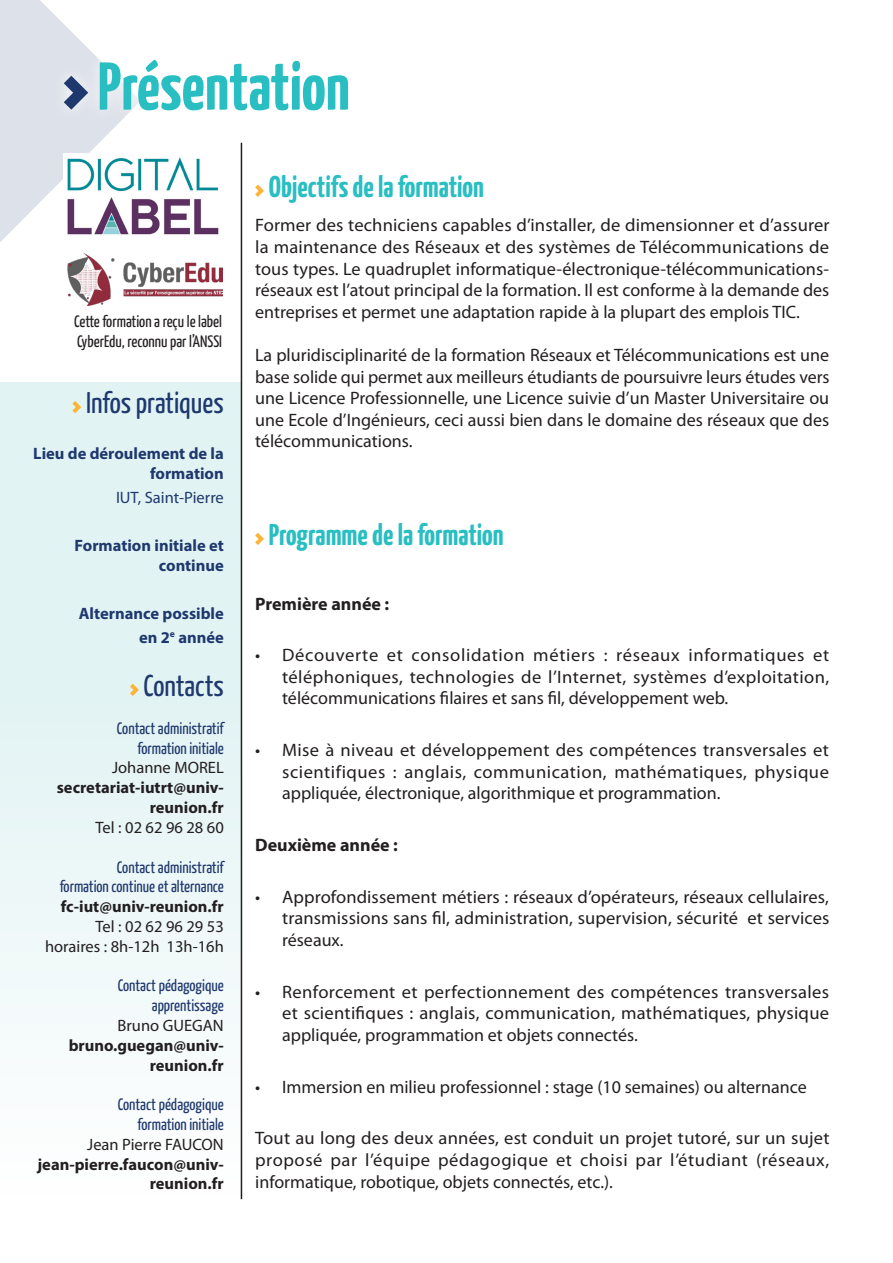
<style>
.page{position:relative;width:893px;height:1263px;background:#fff}
.page>*{position:absolute;margin:0;border:0;box-sizing:border-box;transform-origin:0 0}
.t1{font:700 67.5px "Yanone Kaffeesatz";color:#28bec2}
.t2{font:700 30px "Yanone Kaffeesatz";color:#28bec2}
.t3{font:30px "Yanone Kaffeesatz";color:#1f386d}
.t4{font:18px/21.6px "Myriad Pro";color:#231f20;text-align:justify}
.t5{font:700 18px "Myriad Pro";color:#231f20}
.t6{font:16.5px "Yanone Kaffeesatz";color:#1f386d}
.t7{font:700 16.5px/19.8px "Myriad Pro";color:#231f20;text-align:right}
.t8{font:16.5px "Myriad Pro";color:#231f20}
.t9{font:700 16.5px/19.8px "Myriad Pro";color:#1f386d;text-align:right}
.t10{font:16.5px/19.8px "Yanone Kaffeesatz";color:#231f20}
.t11{font:16.5px "Myriad Pro";color:#1f386d}
</style>
<div class="page">
<hr style="left:892px;top:148px;width:1px;height:1056px;background:#e1f3f4">
<div style="left:0;top:383px;width:241px;height:880px;background:linear-gradient(to bottom,#dbf0f1,#fefefe)"></div>
<svg style="left:0;top:0;width:140px;height:242px"></svg>
<svg style="left:255px;top:185px;width:9px;height:12px"></svg>
<svg style="left:255px;top:533px;width:9px;height:12px"></svg>
<svg style="left:892px;top:164px;width:1px;height:160px"></svg>
<hr style="left:241px;top:143px;width:1px;height:1056px;background:#231f20">
<svg style="left:130px;top:684px;width:9px;height:12px"></svg>
<svg style="left:72px;top:401px;width:9px;height:12px"></svg>
<img style="left:64px;top:153px;width:155px;height:89px">
<img style="left:67px;top:252px;width:156px;height:54px">
<p class="t1" style="left:98px;top:45px;width:254px">Présentation</p>
<p class="t10" style="left:74px;top:311px;width:149px">Cette formation a reçu le label<br>CyberEdu, reconnu par l’ANSSI</p>
<p class="t3" style="left:86px;top:385px;width:139px">Infos pratiques</p>
<p class="t9" style="left:33px;top:443px;width:192px">Lieu de déroulement de la formation</p>
<p class="t11" style="left:116px;top:488px;width:109px">IUT, Saint-Pierre</p>
<p class="t9" style="left:75px;top:535px;width:151px">Formation initiale et continue</p>
<p class="t9" style="left:79px;top:603px;width:146px">Alternance possible</p>
<p class="t9" style="left:139px;top:627px;width:86px">en 2<sup>e</sup> année</p>
<p class="t3" style="left:144px;top:667px;width:82px">Contacts</p>
<p class="t6" style="left:117px;top:718px;width:108px">Contact administratif</p>
<p class="t6" style="left:138px;top:738px;width:88px">formation initiale</p>
<p class="t8" style="left:112px;top:759px;width:113px">Johanne MOREL</p>
<p class="t7" style="left:57px;top:777px;width:168px">secretariat-iutrt@univ&shy;reunion.fr</p>
<p class="t8" style="left:96px;top:818px;width:130px">Tel : 02 62 96 28 60</p>
<p class="t6" style="left:117px;top:857px;width:108px">Contact administratif</p>
<p class="t6" style="left:60px;top:876px;width:166px">formation continue et alternance</p>
<p class="t7" style="left:61px;top:896px;width:165px">fc-iut@univ-reunion.fr</p>
<p class="t8" style="left:96px;top:917px;width:130px">Tel : 02 62 96 29 53</p>
<p class="t8" style="left:45px;top:937px;width:180px">horaires : 8h-12h 13h-16h</p>
<p class="t6" style="left:118px;top:975px;width:108px">Contact pédagogique</p>
<p class="t6" style="left:152px;top:995px;width:74px">apprentissage</p>
<p class="t8" style="left:118px;top:1016px;width:108px">Bruno GUEGAN</p>
<p class="t7" style="left:69px;top:1035px;width:157px">bruno.guegan@univ&shy;reunion.fr</p>
<p class="t6" style="left:118px;top:1094px;width:108px">Contact pédagogique</p>
<p class="t6" style="left:138px;top:1114px;width:88px">formation initiale</p>
<p class="t8" style="left:87px;top:1135px;width:138px">Jean Pierre FAUCON</p>
<p class="t7" style="left:38px;top:1153px;width:188px">jean-pierre.faucon@univ&shy;reunion.fr</p>
<p class="t2" style="left:269px;top:168px;width:217px">Objectifs de la formation</p>
<p class="t4" style="left:255px;top:215px;width:576px">Former des techniciens capables d’installer, de dimensionner et d’assurer la maintenance des Réseaux et des systèmes de Télécommunications de tous types. Le quadruplet informatique-électronique-télécommunications&shy;réseaux est l’atout principal de la formation. Il est conforme à la demande des entreprises et permet une adaptation rapide à la plupart des emplois TIC.</p>
<p class="t4" style="left:255px;top:344px;width:576px">La pluridisciplinarité de la formation Réseaux et Télécommunications est une base solide qui permet aux meilleurs étudiants de poursuivre leurs études vers une Licence Professionnelle, une Licence suivie d’un Master Universitaire ou une Ecole d’Ingénieurs, ceci aussi bien dans le domaine des réseaux que des télécommunications.</p>
<p class="t2" style="left:269px;top:516px;width:236px">Programme de la formation</p>
<p class="t5" style="left:255px;top:592px;width:136px">Première année :</p>
<p class="t4" style="left:282px;top:645px;width:549px;text-indent:-27px">• Découverte et consolidation métiers : réseaux informatiques et téléphoniques, technologies de l’Internet, systèmes d’exploitation, télécommunications filaires et sans fil, développement web.</p>
<p class="t4" style="left:282px;top:740px;width:548px;text-indent:-27px">• Mise à niveau et développement des compétences transversales et scientifiques : anglais, communication, mathématiques, physique appliquée, électronique, algorithmique et programmation.</p>
<p class="t5" style="left:255px;top:833px;width:144px">Deuxième année :</p>
<p class="t4" style="left:282px;top:886px;width:549px;text-indent:-27px">• Approfondissement métiers : réseaux d’opérateurs, réseaux cellulaires, transmissions sans fil, administration, supervision, sécurité et services réseaux.</p>
<p class="t4" style="left:282px;top:981px;width:549px;text-indent:-27px">• Renforcement et perfectionnement des compétences transversales et scientifiques : anglais, communication, mathématiques, physique appliquée, programmation et objets connectés.</p>
<p class="t4" style="left:255px;top:1076px;width:553px">• Immersion en milieu professionnel : stage (10 semaines) ou alternance</p>
<p class="t4" style="left:255px;top:1128px;width:576px">Tout au long des deux années, est conduit un projet tutoré, sur un sujet proposé par l’équipe pédagogique et choisi par l’étudiant (réseaux, informatique, robotique, objets connectés, etc.).</p>
</div>
